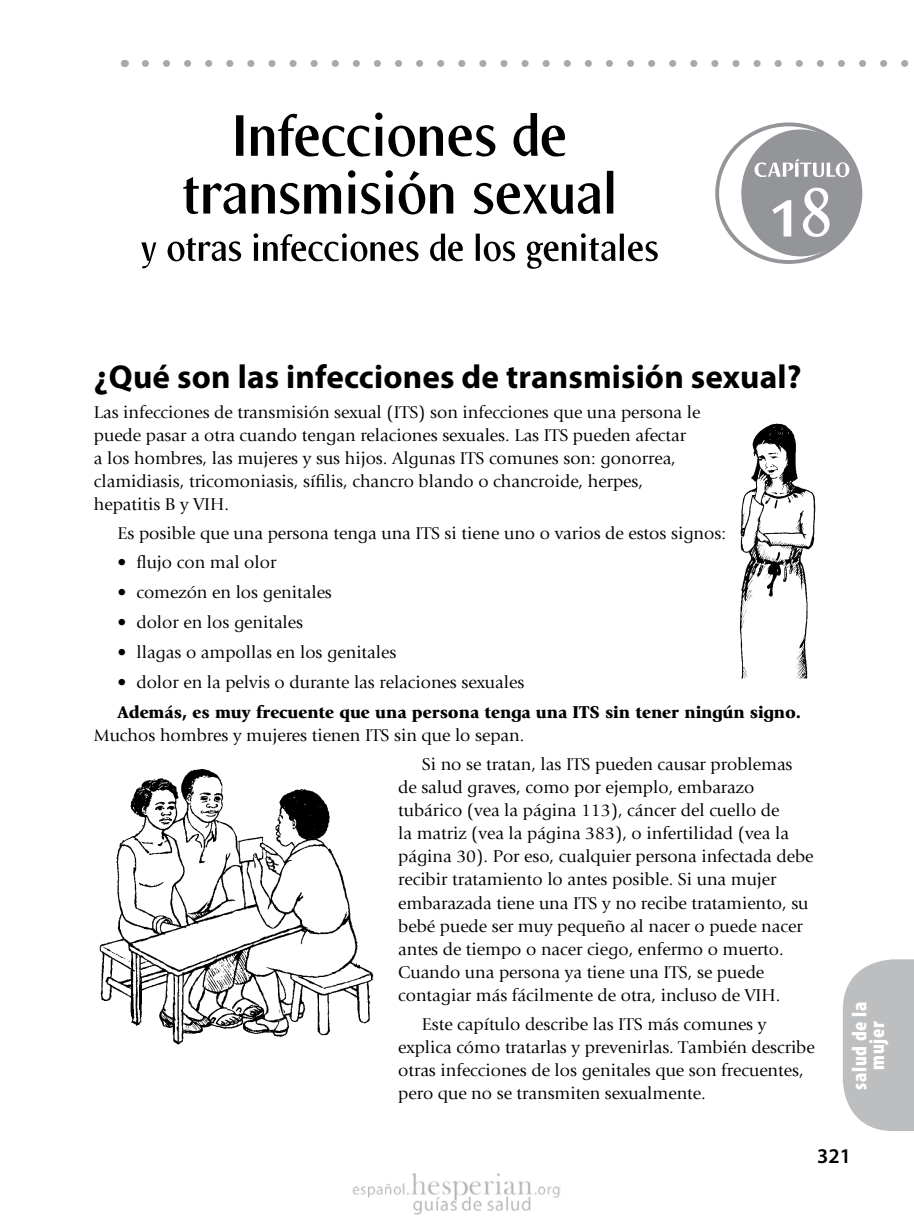
<style>
.page{position:relative;width:914px;height:1229px;background:#fff}
.page>*{position:absolute;margin:0;border:0;box-sizing:border-box;transform-origin:0 0}
.t1{font:700 33.25px "Myriad Pro";letter-spacing:.005em;color:#000}
.t2{font:900 condensed 21px/17.5px "Myriad Pro";letter-spacing:.03em;color:#fff;text-align:center}
.t3{font:600 21px "Myriad Pro";color:#000}
.t4{font:17.85px/23.1px "Giovanni Placenta";color:#000}
.t5{font:900 17.85px "Giovanni Placenta";color:#000}
</style>
<div class="page">
<svg style="left:717px;top:124px;width:143px;height:138px"></svg>
<div style="left:715px;top:122px;width:147px;height:142px;border:4px solid #939598;border-radius:50%"></div>
<div style="left:741px;top:129px;width:118px;height:127px;background:#939598;border-radius:50%"></div>
<svg style="left:754px;top:159px;width:95px;height:18px"></svg>
<svg style="left:772px;top:187px;width:58px;height:50px"></svg>
<svg style="left:842px;top:959px;width:72px;height:172px;background:#c3c5c7"></svg>
<svg style="left:125px;top:60px;width:20px;height:7px"></svg>
<svg style="left:145px;top:60px;width:764px;height:7px"></svg>
<svg style="left:141px;top:233px;width:517px;height:36px"></svg>
<svg style="left:183px;top:170px;width:430px;height:45px"></svg>
<svg style="left:236px;top:112px;width:329px;height:45px"></svg>
<img style="left:740px;top:423px;width:76px;height:255px">
<img style="left:99px;top:769px;width:275px;height:276px">
<img style="left:352px;top:1173px;width:208px;height:41px">
<h1 class="t1" style="left:94px;top:355px;width:709px">¿Qué son las infecciones de transmisión sexual?</h1>
<p class="t4" style="left:94px;top:400px;width:608px">Las infecciones de transmisión sexual (ITS) son infecciones que una persona le puede pasar a otra cuando tengan relaciones sexuales. Las ITS pueden afectar<br>a los hombres, las mujeres y sus hijos. Algunas ITS comunes son: gonorrea, clamidiasis, tricomoniasis, sífilis, chancro blando o chancroide, herpes, hepatitis B y VIH.</p>
<p class="t4" style="left:117px;top:522px;width:610px">Es posible que una persona tenga una ITS si tiene uno o varios de estos signos:</p>
<p class="t4" style="left:117px;top:550px;width:160px">• flujo con mal olor</p>
<p class="t4" style="left:117px;top:580px;width:216px">• comezón en los genitales</p>
<p class="t4" style="left:117px;top:610px;width:187px">• dolor en los genitales</p>
<p class="t4" style="left:117px;top:640px;width:280px">• llagas o ampollas en los genitales</p>
<p class="t4" style="left:117px;top:670px;width:408px">• dolor en la pelvis o durante las relaciones sexuales</p>
<p class="t5" style="left:117px;top:701px;width:685px">Además, es muy frecuente que una persona tenga una ITS sin tener ningún signo.</p>
<p class="t4" style="left:422px;top:721px;width:372px;line-height:28.7px;text-indent:-328px">Muchos hombres y mujeres tienen ITS sin que lo sepan.<br>Si no se tratan, las ITS pueden causar problemas</p>
<p class="t4" style="left:398px;top:775px;width:417px">de salud graves, como por ejemplo, embarazo tubárico (vea la página 113), cáncer del cuello de<br>la matriz (vea la página 383), o infertilidad (vea la página 30). Por eso, cualquier persona infectada debe recibir tratamiento lo antes posible. Si una mujer embarazada tiene una ITS y no recibe tratamiento, su bebé puede ser muy pequeño al nacer o puede nacer antes de tiempo o nacer ciego, enfermo o muerto.<br>Cuando una persona ya tiene una ITS, se puede contagiar más fácilmente de otra, incluso de VIH.</p>
<p class="t4" style="left:398px;top:1012px;width:418px;text-indent:24px">Este capítulo describe las ITS más comunes y explica cómo tratarlas y prevenirlas. También describe otras infecciones de los genitales que son frecuentes, pero que no se transmiten sexualmente.</p>
<p class="t2" style="left:850px;top:1089px;width:89px;rotate:-90deg">salud de la mujer</p>
<p class="t3" style="left:817px;top:1143px;width:35px">321</p>
</div>
